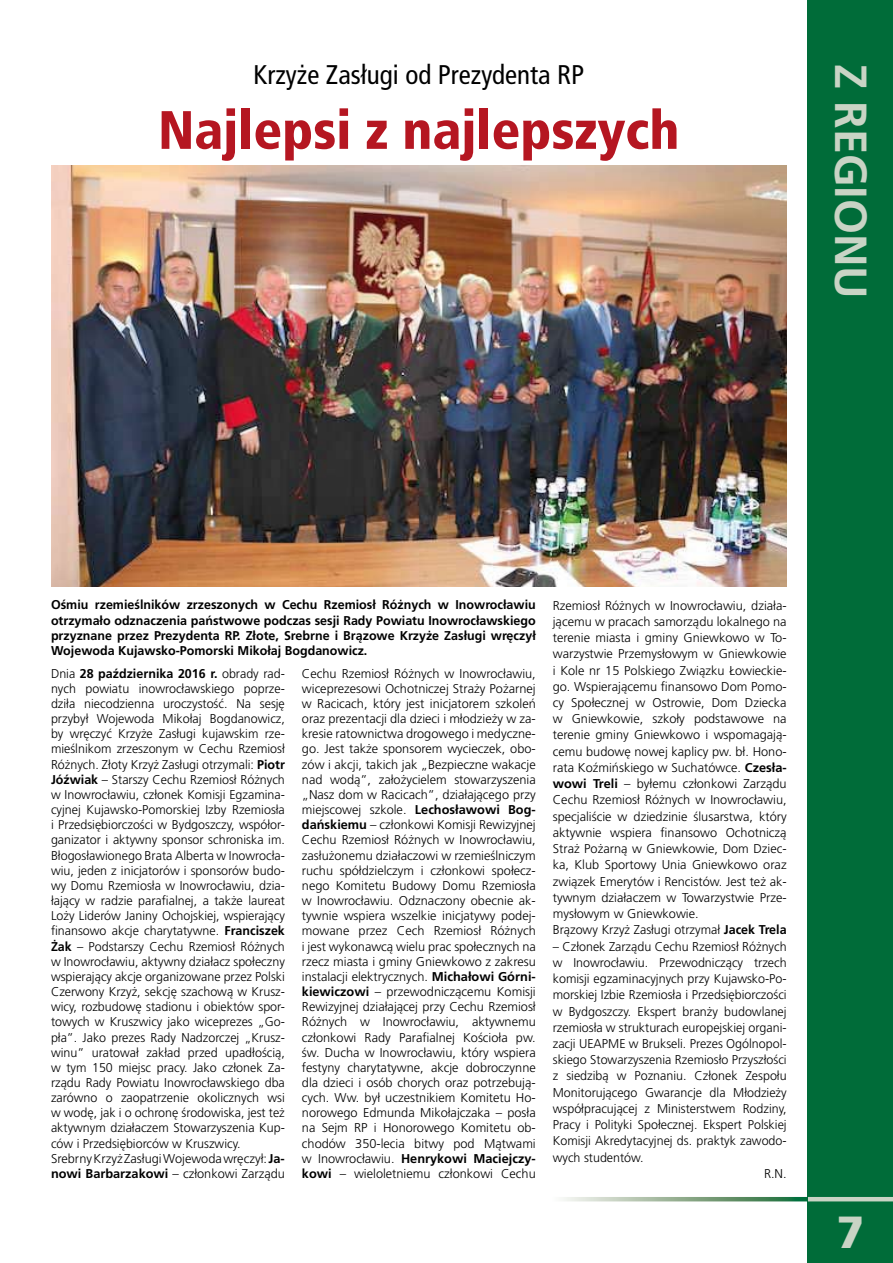
<style>
.page{position:relative;width:893px;height:1263px;background:#fff}
.page>*{position:absolute;margin:0;border:0;box-sizing:border-box;transform-origin:0 0}
.t1{font:900 condensed 54px "Frutiger LTCE";color:#b51621}
.t2{font:700 45px "Frutiger CE";color:#c9d4c5}
.t3{font:900 45px "Frutiger CE";color:#c9d4c5}
.t4{font:condensed 27px "Frutiger LTCE";color:#000}
.t5{font:300 12.75px/15.1px "Frutiger CE";color:#000}
.t6{font:700 12.75px/15.3px "Frutiger CE";color:#000;text-align:justify}
.s1{font-weight:700}
</style>
<div class="page">
<div style="left:808px;top:0;width:85px;height:1263px;background:#006c39"></div>
<hr style="left:808px;top:1197px;width:85px;height:4px;background:#c9d4c5">
<svg style="left:563px;top:1197px;width:245px;height:4px"></svg>
<img style="left:51px;top:166px;width:736px;height:421px">
<h3 class="t4" style="left:253px;top:59px;width:332px">Krzyże Zasługi od Prezydenta RP</h3>
<h1 class="t1" style="left:158px;top:98px;width:523px">Najlepsi z najlepszych</h1>
<h2 class="t2" style="left:878px;top:64px;width:237px;rotate:90deg">Z REGIONU</h2>
<p class="t6" style="left:51px;top:597px;width:486px">Ośmiu rzemieślników zrzeszonych w Cechu Rzemiosł Różnych w Inowrocławiu otrzymało odznaczenia państwowe podczas sesji Rady Powiatu Inowrocławskiego przyznane przez Prezydenta RP. Złote, Srebrne i Brązowe Krzyże Zasługi wręczył Wojewoda Kujawsko-Pomorski M ikołaj Bogdanowicz.</p>
<p class="t5" style="left:51px;top:665px;width:235px">Dnia <span class="s1">28 października 2016 r.</span> obrady rad&shy;nych powiatu inowrocławskiego poprze&shy;dziła niecodzienna uroczystość. Na sesję przybył Wojewoda Mikołaj Bogdanowicz, by wręczyć Krzyże Zasługi kujawskim rze&shy;mieślnikom zrzeszonym w Cechu Rzemiosł Różnych. Złoty Krzyż Zasługi otrzymali: <span class="s1">Piotr Jóźwiak</span> – Starszy Cechu Rzemiosł Różnych w Inowrocławiu, członek Komisji Egzamina&shy;cyjnej Kujawsko-Pomorskiej Izby Rzemiosła i Przedsiębiorczości w Bydgoszczy, współor&shy;ganizator i aktywny sponsor schroniska im.<br>Błogosławionego Brata Alberta w Inowrocła&shy;wiu, jeden z inicjatorów i sponsorów budo&shy;wy Domu Rzemiosła w Inowrocławiu, dzia&shy;łający w radzie parafialnej, a także laureat Loży Liderów Janiny Ochojskiej, wspierający finansowo akcje charytatywne. <span class="s1">Franciszek Żak</span> – Podstarszy Cechu Rzemiosł Różnych w Inowrocławiu, aktywny działacz społeczny wspierający akcje organizowane przez Polski Czerwony Krzyż, sekcję szachową w Krusz&shy;wicy, rozbudowę stadionu i obiektów spor&shy;towych w Kruszwicy jako wiceprezes „Go&shy;pła”. Jako prezes Rady Nadzorczej „Krusz&shy;winu” uratował zakład przed upadłością, w tym 150 miejsc pracy. Jako członek Za&shy;rządu Rady Powiatu Inowrocławskiego dba zarówno o zaopatrzenie okolicznych wsi w wodę, jak i o ochronę środowiska, jest też aktywnym działaczem Stowarzyszenia Kup&shy;ców i Przedsiębiorców w Kruszwicy.<br>Srebrny Krzyż Zasługi Wojewoda wręczył: <span class="s1">Ja&shy;nowi Barbarzakowi</span> – członkowi Zarządu</p>
<p class="t5" style="left:302px;top:665px;width:235px;text-align:justify">Cechu Rzemiosł Różnych w Inowrocławiu, wiceprezesowi Ochotniczej Straży Pożarnej w Racicach, który jest inicjatorem szkoleń oraz prezentacji dla dzieci i młodzieży w za&shy;kresie ratownictwa drogowego i medyczne&shy;go. Jest także sponsorem wycieczek, obo&shy;zów i akcji, takich jak „Bezpieczne wakacje nad wodą”, założycielem stowarzyszenia „Nasz dom w Racicach”, działającego przy miejscowej szkole. <span class="s1">Lechosławowi Bog&shy;dańskiemu</span> – członkowi Komisji Rewizyjnej Cechu Rzemiosł Różnych w Inowrocławiu, zasłużonemu działaczowi w rzemieślniczym ruchu spółdzielczym i członkowi społecz&shy;nego Komitetu Budowy Domu Rzemiosła w Inowrocławiu. Odznaczony obecnie ak&shy;tywnie wspiera wszelkie inicjatywy podej&shy;mowane przez Cech Rzemiosł Różnych i jest wykonawcą wielu prac społecznych na rzecz miasta i gminy Gniewkowo z zakresu instalacji elektrycznych. <span class="s1">M ichałowi Górni&shy;kiewiczowi</span> – przewodniczącemu Komisji Rewizyjnej działającej przy Cechu Rzemiosł Różnych w Inowrocławiu, aktywnemu członkowi Rady Parafialnej Kościoła pw. św. Ducha w Inowrocławiu, który wspiera festyny charytatywne, akcje dobroczynne dla dzieci i osób chorych oraz potrzebują&shy;cych. Ww. był uczestnikiem Komitetu Ho&shy;norowego Edmunda Mikołajczaka – posła na Sejm RP i Honorowego Komitetu ob&shy;chodów 350-lecia bitwy pod Mątwami w Inowrocławiu. <span class="s1">Henrykowi M aciejczy&shy;kowi</span> – wieloletniemu członkowi Cechu</p>
<p class="t5" style="left:553px;top:597px;width:235px;line-height:16.2px">Rzemiosł Różnych w Inowrocławiu, działa&shy;jącemu w pracach samorządu lokalnego na terenie miasta i gminy Gniewkowo w To&shy;warzystwie Przemysłowym w Gniewkowie i Kole nr 15 Polskiego Związku Łowieckie&shy;go. Wspierającemu finansowo Dom Pomo&shy;cy Społecznej w Ostrowie, Dom Dziecka w Gniewkowie, szkoły podstawowe na terenie gminy Gniewkowo i wspomagają&shy;cemu budowę nowej kaplicy pw. bł. Hono&shy;rata Koźmińskiego w Suchatówce. <span class="s1">Czesła&shy;wowi Treli</span> – byłemu członkowi Zarządu Cechu Rzemiosł Różnych w Inowrocławiu, specjaliście w dziedzinie ślusarstwa, który aktywnie wspiera finansowo Ochotniczą Straż Pożarną w Gniewkowie, Dom Dziec&shy;ka, Klub Sportowy Unia Gniewkowo oraz związek Emerytów i Rencistów. Jest też ak&shy;tywnym działaczem w Towarzystwie Prze&shy;mysłowym w Gniewkowie.<br>Brązowy Krzyż Zasługi otrzymał <span class="s1">Jacek Trela</span></p>
<p class="t5" style="left:553px;top:938px;width:235px">– Członek Zarządu Cechu Rzemiosł Różnych</p>
<p class="t5" style="left:553px;top:955px;width:235px">w Inowrocławiu. Przewodniczący trzech</p>
<p class="t5" style="left:553px;top:971px;width:235px">komisji egzaminacyjnych przy Kujawsko-Po-</p>
<p class="t5" style="left:553px;top:987px;width:235px">morskiej Izbie Rzemiosła i Przedsiębiorczości</p>
<p class="t5" style="left:553px;top:1003px;width:235px">w Bydgoszczy. Ekspert branży budowlanej</p>
<p class="t5" style="left:553px;top:1020px;width:235px">rzemiosła w strukturach europejskiej organi-</p>
<p class="t5" style="left:553px;top:1036px;width:235px">zacji UEAPME w Brukseli. Prezes Ogólnopol-</p>
<p class="t5" style="left:553px;top:1052px;width:235px">skiego Stowarzyszenia Rzemiosło Przyszłości</p>
<p class="t5" style="left:553px;top:1068px;width:235px">z siedzibą w Poznaniu. Członek Zespołu</p>
<p class="t5" style="left:553px;top:1084px;width:235px">Monitorującego Gwarancje dla Młodzieży</p>
<p class="t5" style="left:553px;top:1101px;width:235px">współpracującej z Ministerstwem Rodziny,</p>
<p class="t5" style="left:553px;top:1117px;width:235px">Pracy i Polityki Społecznej. Ekspert Polskiej</p>
<p class="t5" style="left:553px;top:1133px;width:235px">Komisji Akredytacyjnej ds. praktyk zawodo-</p>
<p class="t5" style="left:553px;top:1149px;width:92px">wych studentów.</p>
<p class="t5" style="left:764px;top:1166px;width:24px">R.N.</p>
<h2 class="t3" style="left:837px;top:1205px;width:29px">7</h2>
</div>
